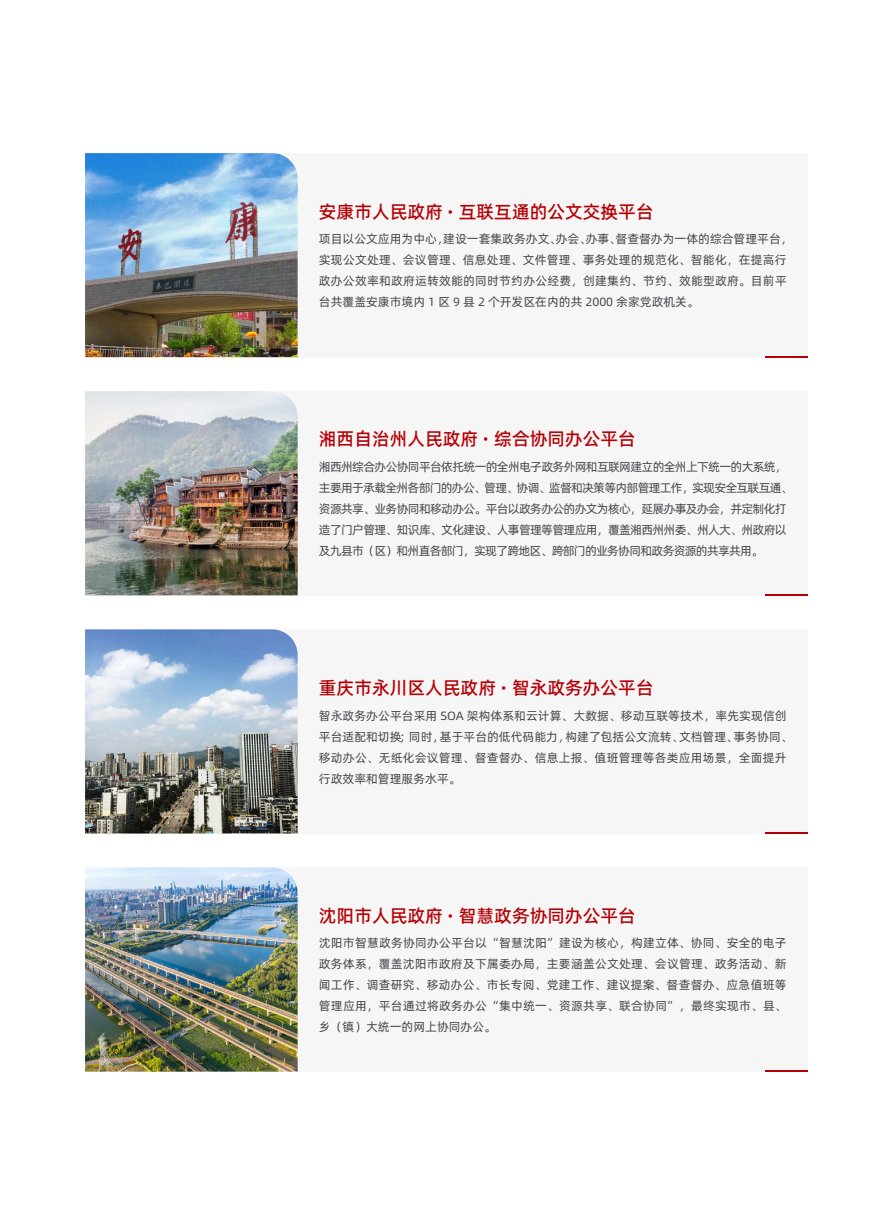
<style>
.page{position:relative;width:893px;height:1212px;background:#fff}
.page>*{position:absolute;margin:0;border:0;box-sizing:border-box;transform-origin:0 0}
.t1{font:18px "Alibaba Pu Hui Ti 2 65 Medium";color:#b60005}
.t2{font:12px/21px "Alibaba Pu Hui Ti";color:#454649}
.t3{font:12px/21px "Alibaba Pu Hui Ti";letter-spacing:-.055em;color:#454649}
.t4{font:12px/21px "Alibaba Pu Hui Ti";letter-spacing:.02em;color:#454649}
.s1{font-family:"Alibaba Pu Hui Ti 2 95 Extra";font-weight:700}
</style>
<div class="page">
<div style="left:127px;top:629px;width:681px;height:204px;background:#f6f6f6"></div>
<hr style="left:765px;top:832px;width:43px;height:1px;background:#b60005">
<img style="left:85px;top:629px;width:213px;height:204px">
<div style="left:127px;top:867px;width:681px;height:204px;background:#f6f6f6"></div>
<hr style="left:765px;top:1070px;width:43px;height:1px;background:#b60005">
<img style="left:85px;top:867px;width:213px;height:204px">
<div style="left:127px;top:391px;width:681px;height:204px;background:#f6f6f6"></div>
<hr style="left:765px;top:594px;width:43px;height:1px;background:#b60005">
<img style="left:85px;top:391px;width:213px;height:204px">
<div style="left:255px;top:153px;width:553px;height:204px;background:#f6f6f6"></div>
<hr style="left:765px;top:356px;width:43px;height:1px;background:#b60005">
<img style="left:85px;top:153px;width:213px;height:204px">
<h1 class="t1" style="left:319px;top:197px;width:336px">安康市人民政府 <span class="s1">·</span> 互联互通的公文交换平台</h1>
<p class="t4" style="left:319px;top:228px;width:475px">项目以公文应用为中心，建设一套集政务办文、办会、办事、督查督办为一体的综合管理平台，实现公文处理、会议管理、信息处理、文件管理、事务处理的规范化、智能化，在提高行政办公效率和政府运转效能的同时节约办公经费，创建集约、节约、效能型政府。目前平台共覆盖安康市境内 1 区 9 县 2 个开发区在内的共 2000 余家党政机关。</p>
<h1 class="t1" style="left:319px;top:425px;width:319px">湘西自治州人民政府 <span class="s1">·</span> 综合协同办公平台</h1>
<p class="t3" style="left:319px;top:455px;width:475px">湘西州综合办公协同平台依托统一的全州电子政务外网和互联网建立的全州上下统一的大系统，主要用于承载全州各部门的办公、管理、协调、监督和决策等内部管理工作，实现安全互联互通、资源共享、业务协同和移动办公。平台以政务办公的办文为核心，延展办事及办会，并定制化打造了门户管理、知识库、文化建设、人事管理等管理应用，覆盖湘西州州委、州人大、州政府以及九县市（区）和州直各部门，实现了跨地区、跨部门的业务协同和政务资源的共享共用。</p>
<h1 class="t1" style="left:319px;top:674px;width:336px">重庆市永川区人民政府 <span class="s1">·</span> 智永政务办公平台</h1>
<p class="t2" style="left:319px;top:704px;width:475px">智永政务办公平台采用 SOA 架构体系和云计算、大数据、移动互联等技术，率先实现信创平台适配和切换；同时，基于平台的低代码能力，构建了包括公文流转、文档管理、事务协同、移动办公、无纸化会议管理、督查督办、信息上报、值班管理等各类应用场景，全面提升行政效率和管理服务水平。</p>
<h1 class="t1" style="left:319px;top:901px;width:319px">沈阳市人民政府 <span class="s1">·</span> 智慧政务协同办公平台</h1>
<p class="t2" style="left:319px;top:932px;width:469px;text-align:justify">沈阳市智慧政务协同办公平台以“智慧沈阳”建设为核心，构建立体、协同、安全的电子政务体系，覆盖沈阳市政府及下属委办局，主要涵盖公文处理、会议管理、政务活动、新闻工作、调查研究、移动办公、市长专阅、党建工作、建议提案、督查督办、应急值班等管理应用，平台通过将政务办公“集中统一、资源共享、联合协同”，最终实现市、县、乡（镇）大统一的网上协同办公。</p>
</div>
